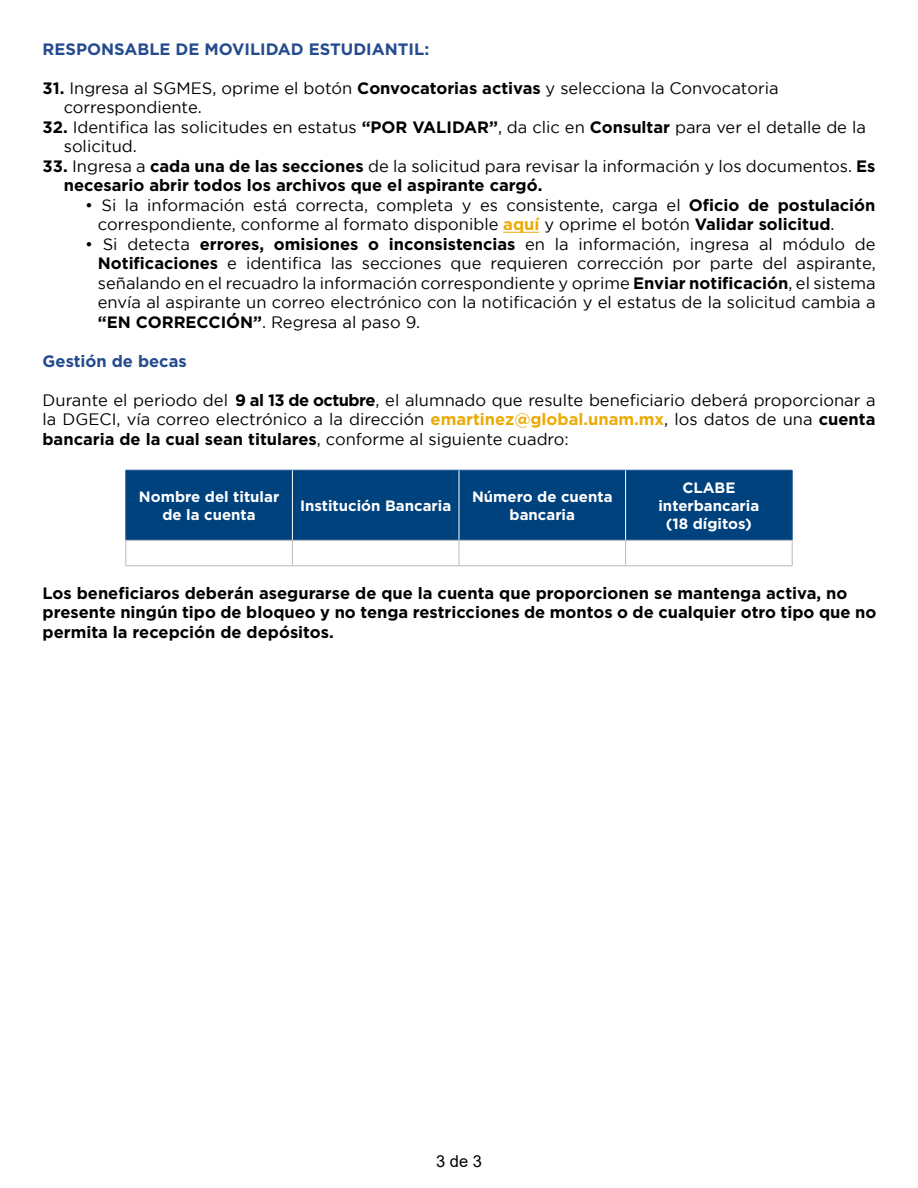
<style>
.page{position:relative;width:918px;height:1188px;background:#fff}
.page>*{position:absolute;margin:0;border:0;box-sizing:border-box;transform-origin:0 0}
.t1{font:16.5px/19.5px "Gotham";color:#020203}
.t2{font:700 16.5px/19.5px "Gotham";color:#020203}
.t3{font:700 16.5px "Gotham";color:#244b8e}
.t4{font:16.5px "Arial";color:#000}
.t5{font:700 15px/18px "Gotham";color:#fff;text-align:center}
.s1{font-weight:700}
.s2{font-weight:400}
.s3{font-weight:700;color:#ecab03}
</style>
<div class="page">
<hr style="left:503px;top:232px;width:36px;height:1px;background:#ecab03">
<div style="left:127px;top:471px;width:665px;height:69px;background:#00427e"></div>
<hr style="left:126px;top:470px;width:166px;height:1px;background:#124f94">
<hr style="left:126px;top:470px;width:1px;height:70px;background:#124f94">
<hr style="left:292px;top:470px;width:167px;height:1px;background:#124f94">
<hr style="left:459px;top:470px;width:167px;height:1px;background:#124f94">
<hr style="left:626px;top:470px;width:166px;height:1px;background:#124f94">
<hr style="left:792px;top:470px;width:1px;height:70px;background:#124f94">
<hr style="left:292px;top:470px;width:1px;height:70px;background:#fff">
<hr style="left:459px;top:470px;width:1px;height:70px;background:#fff">
<hr style="left:625px;top:470px;width:1px;height:70px;background:#fff">
<hr style="left:126px;top:540px;width:166px;height:1px;background:#bababa">
<svg style="left:126px;top:541px;width:1px;height:25px"></svg>
<hr style="left:292px;top:540px;width:167px;height:1px;background:#bababa">
<svg style="left:292px;top:541px;width:1px;height:25px"></svg>
<hr style="left:459px;top:540px;width:167px;height:1px;background:#bababa">
<svg style="left:459px;top:541px;width:1px;height:25px"></svg>
<hr style="left:626px;top:540px;width:166px;height:1px;background:#bababa">
<svg style="left:625px;top:541px;width:1px;height:25px"></svg>
<svg style="left:792px;top:540px;width:1px;height:26px"></svg>
<hr style="left:126px;top:566px;width:166px;height:1px;background:#bababa">
<hr style="left:292px;top:566px;width:167px;height:1px;background:#bababa">
<hr style="left:459px;top:566px;width:167px;height:1px;background:#bababa">
<hr style="left:626px;top:566px;width:166px;height:1px;background:#bababa">
<p class="t3" style="left:43px;top:39px;width:388px">RESPONSABLE DE MOVILIDAD ESTUDIANTIL:</p>
<p class="t1" style="left:64px;top:78px;width:716px;text-indent:-21px"><span class="s1">31.</span> Ingresa al SGMES, oprime el botón <span class="s1">Convocatorias activas</span> y selecciona la Convocatoria correspondiente.</p>
<p class="t1" style="left:64px;top:117px;width:804px;text-indent:-21px"><span class="s1">32.</span> Identifica las solicitudes en estatus <span class="s1">“POR VALIDAR”</span>, da clic en <span class="s1">Consultar</span> para ver el detalle de la solicitud.</p>
<p class="t2" style="left:64px;top:156px;width:813px;text-indent:-21px">33. <span class="s2">Ingresa a</span> cada una de las secciones <span class="s2">de la solicitud para revisar la información y los documentos.</span> Es necesario abrir todos los archivos que el aspirante cargó.</p>
<p class="t1" style="left:98px;top:195px;width:779px;text-indent:-13px">• Si la información está correcta, completa y es consistente, carga el <span class="s1">Oficio de postulación </span>correspondiente, conforme al formato disponible <span class="s3">aquí</span> y oprime el botón <span class="s1">Validar solicitud</span>.</p>
<p class="t1" style="left:98px;top:234px;width:779px;text-align:justify;text-indent:-13px">• Si detecta <span class="s1">errores, omisiones o inconsistencias</span> en la información, ingresa al módulo de <span class="s1">Notificaciones</span> e identifica las secciones que requieren corrección por parte del aspirante, señalando en el recuadro la información correspondiente y oprime <span class="s1">Enviar notificación</span>, el sistema envía al aspirante un correo electrónico con la notificación y el estatus de la solicitud cambia a <span class="s1">“EN CORRECCIÓN”</span>. Regresa al paso 9.</p>
<p class="t3" style="left:43px;top:351px;width:146px">Gestión de becas</p>
<p class="t1" style="left:43px;top:390px;width:835px;text-align:justify">Durante el periodo del <span class="s1">9 al 13 de octubre</span>, el alumnado que resulte beneficiario deberá proporcionar a la DGECI, vía correo electrónico a la dirección <span class="s3">emartinez@global.unam.mx</span>, los datos de una <span class="s1">cuenta bancaria de la cual sean titulares</span>, conforme al siguiente cuadro:</p>
<p class="t5" style="left:139px;top:487px;width:142px">Nombre del titular de la cuenta</p>
<p class="t5" style="left:300px;top:496px;width:153px">Institución Bancaria</p>
<p class="t5" style="left:472px;top:487px;width:142px">Número de cuenta bancaria</p>
<p class="t5" style="left:658px;top:478px;width:102px">CLABE interbancaria (18 dígitos)</p>
<p class="t2" style="left:43px;top:583px;width:835px">Los beneficiaros deberán asegurarse de que la cuenta que proporcionen se mantenga activa, no presente ningún tipo de bloqueo y no tenga restricciones de montos o de cualquier otro tipo que no permita la recepción de depósitos.</p>
<p class="t4" style="left:436px;top:1150px;width:47px">3 de 3</p>
</div>
